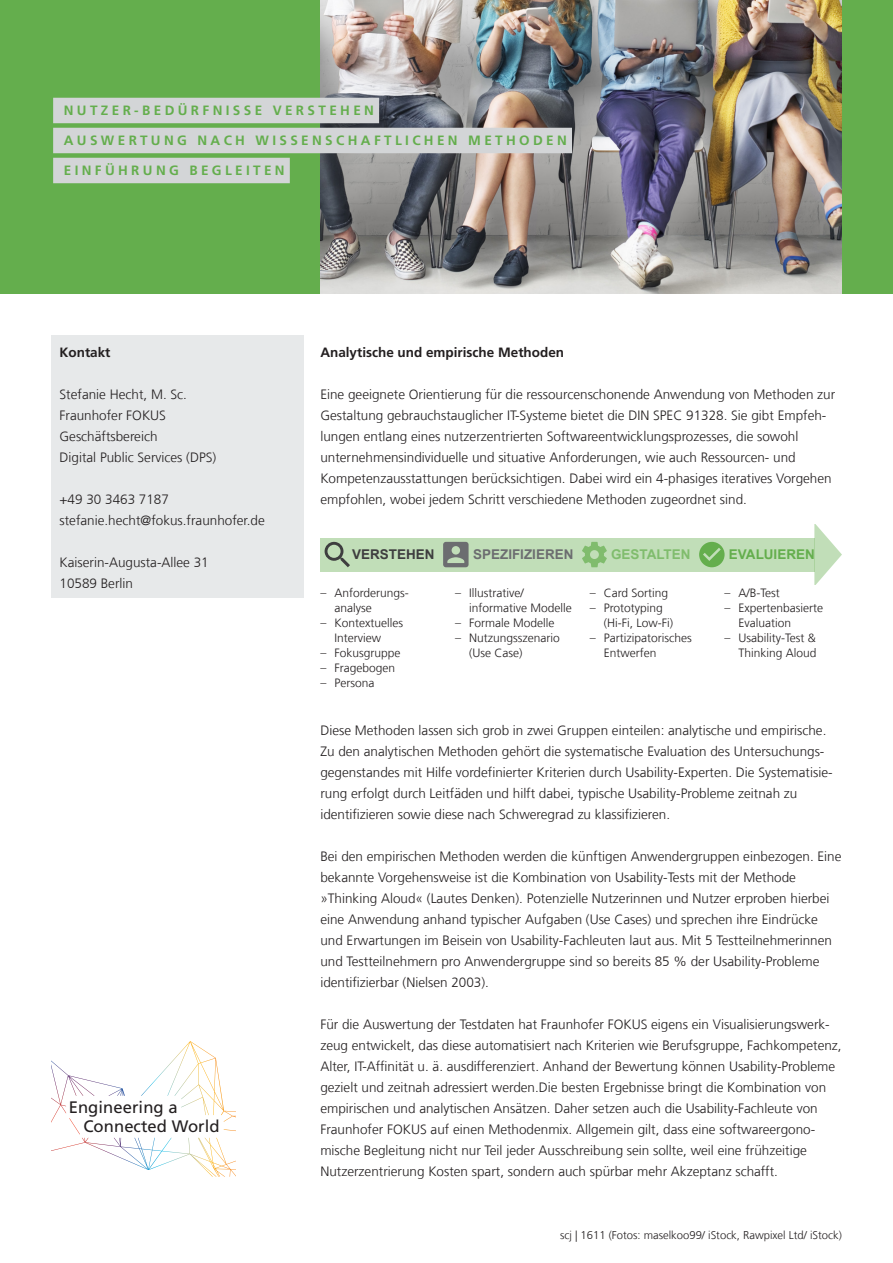
<style>
.page{position:relative;width:893px;height:1263px;background:#fff}
.page>*{position:absolute;margin:0;border:0;box-sizing:border-box;transform-origin:0 0}
.t1{font:16.65px/18.9px "Frutiger LT Com";letter-spacing:.005em;color:#231f20}
.t2{font:300 13.5px/21px "Frutiger LT Com";color:#231f20}
.t3{font:700 13.5px "Frutiger LT Com";letter-spacing:.25em;color:#64ae4d}
.t4{font:700 13.5px "Frutiger LT Com";color:#231f20}
.t5{font:700 13.5px "Arial";color:#6c6d70}
.t6{font:700 13.5px "Arial";color:#64ae4d}
.t7{font:700 13.5px "Arial";color:#3e3e3f}
.t8{font:700 13.5px "Arial";color:rgb(100 174 77/.7)}
.t9{font:300 12px/15px "Frutiger LT Com";color:#231f20}
.t10{font:300 11.25px "Frutiger LT Com";color:#231f20}
</style>
<div class="page">
<svg style="left:51px;top:1041px;width:185px;height:136px"></svg>
<div style="left:0;top:0;width:893px;height:294px;background:#64ae4d"></div>
<img style="left:320px;top:0;width:522px;height:294px">
<div style="left:320px;top:538px;width:494px;height:33px;background:#c1deb8"></div>
<svg style="left:814px;top:525px;width:28px;height:59px"></svg>
<svg style="left:325px;top:542px;width:25px;height:25px"></svg>
<svg style="left:443px;top:542px;width:26px;height:25px"></svg>
<svg style="left:582px;top:542px;width:25px;height:25px"></svg>
<svg style="left:699px;top:542px;width:26px;height:25px"></svg>
<div style="left:53px;top:98px;width:326px;height:25px;background:#d3d5d7"></div>
<div style="left:53px;top:128px;width:519px;height:25px;background:#d3d5d7"></div>
<div style="left:53px;top:158px;width:237px;height:25px;background:#d3d5d7"></div>
<div style="left:51px;top:336px;width:252px;height:262px;background:#e7e9ea"></div>
<p class="t3" style="left:64px;top:102px;width:312px">NUTZER-BEDÜRFNISSE VERSTEHEN</p>
<p class="t3" style="left:64px;top:132px;width:505px">AUSWERTUNG NACH WISSENSCHAFTLICHEN METHODEN</p>
<p class="t3" style="left:64px;top:162px;width:222px">EINFÜHRUNG BEGLEITEN</p>
<p class="t4" style="left:60px;top:344px;width:53px">Kontakt</p>
<p class="t2" style="left:60px;top:384px;width:158px">Stefanie Hecht, M. Sc.<br>Fraunhofer FOKUS<br>Geschäftsbereich<br>Digital Public Services (DPS)</p>
<p class="t2" style="left:60px;top:489px;width:207px">+49 30 3463 7187 stefanie.hecht@fokus.fraunhofer.de</p>
<p class="t2" style="left:60px;top:552px;width:151px">Kaiserin-Augusta-Allee 31<br>10589 Berlin</p>
<p class="t1" style="left:83px;top:1098px;width:138px;text-indent:-15px">Engineering a<br>Connected World</p>
<p class="t4" style="left:320px;top:344px;width:245px">Analytische und empirische Methoden</p>
<p class="t2" style="left:320px;top:384px;width:516px">Eine geeignete Orientierung für die ressourcenschonende Anwendung von Methoden zur Gestaltung gebrauchstauglicher IT-Systeme bietet die DIN SPEC 91328. Sie gibt Empfeh&shy;lungen entlang eines nutzerzentrierten Softwareentwicklungsprozesses, die sowohl unternehmensindividuelle und situative Anforderungen, wie auch Ressourcen- und Kompetenzausstattungen berücksichtigen. Dabei wird ein 4-phasiges iteratives Vorgehen empfohlen, wobei jedem Schritt verschiedene Methoden zugeordnet sind.</p>
<p class="t7" style="left:352px;top:546px;width:84px">VERSTEHEN</p>
<p class="t5" style="left:473px;top:546px;width:102px">SPEZIFIZIEREN</p>
<p class="t8" style="left:611px;top:546px;width:81px">GESTALTEN</p>
<p class="t6" style="left:729px;top:546px;width:87px">EVALUIEREN</p>
<p class="t9" style="left:334px;top:585px;width:76px;text-indent:-14px">– Anforderungs&shy;analyse</p>
<p class="t9" style="left:334px;top:615px;width:70px;text-indent:-14px">– Kontextuelles<br>Interview</p>
<p class="t9" style="left:320px;top:645px;width:82px">– Fokusgruppe</p>
<p class="t9" style="left:320px;top:660px;width:76px">– Fragebogen</p>
<p class="t9" style="left:320px;top:675px;width:56px">– Persona</p>
<p class="t9" style="left:469px;top:585px;width:104px;text-indent:-14px">– Illustrative/ informative Modelle</p>
<p class="t9" style="left:455px;top:615px;width:101px">– Formale Modelle</p>
<p class="t9" style="left:469px;top:630px;width:92px;text-indent:-14px">– Nutzungsszenario (Use Case)</p>
<p class="t9" style="left:590px;top:585px;width:80px">– Card Sorting</p>
<p class="t9" style="left:604px;top:600px;width:71px;text-indent:-14px">– Prototyping (Hi-Fi, Low-Fi)</p>
<p class="t9" style="left:604px;top:630px;width:89px;text-indent:-14px">– Partizipatorisches<br>Entwerfen</p>
<p class="t9" style="left:724px;top:585px;width:57px">– A/B-Test</p>
<p class="t9" style="left:738px;top:600px;width:86px;text-indent:-14px">– Expertenbasierte<br>Evaluation</p>
<p class="t9" style="left:724px;top:630px;width:94px;text-align:right">– Usability-Test &amp;<br>Thinking Aloud</p>
<p class="t2" style="left:320px;top:720px;width:514px">Diese Methoden lassen sich grob in zwei Gruppen einteilen: analytische und empirische.<br>Zu den analytischen Methoden gehört die systematische Evaluation des Untersuchungs&shy;gegenstandes mit Hilfe vordefinierter Kriterien durch Usability-Experten. Die Systematisie&shy;rung erfolgt durch Leitfäden und hilft dabei, typische Usability-Probleme zeitnah zu identifizieren sowie diese nach Schweregrad zu klassifizieren.</p>
<p class="t2" style="left:320px;top:846px;width:523px">Bei den empirischen Methoden werden die künftigen Anwendergruppen einbezogen. Eine bekannte Vorgehensweise ist die Kombination von Usability-Tests mit der Methode »Thinking Aloud« (Lautes Denken). Potenzielle Nutzerinnen und Nutzer erproben hierbei eine Anwendung anhand typischer Aufgaben (Use Cases) und sprechen ihre Eindrücke und Erwartungen im Beisein von Usability-Fachleuten laut aus. Mit 5 Testteilnehmerinnen und Testteilnehmern pro Anwendergruppe sind so bereits 85 % der Usability-Probleme identifizierbar (Nielsen 2003).</p>
<p class="t2" style="left:320px;top:1014px;width:523px">Für die Auswertung der Testdaten hat Fraunhofer FOKUS eigens ein Visualisierungswerk&shy;zeug entwickelt, das diese automatisiert nach Kriterien wie Berufsgruppe, Fachkompetenz, Alter, IT-Affinität u. ä. ausdifferenziert. Anhand der Bewertung können Usability-Probleme gezielt und zeitnah adressiert werden.Die besten Ergebnisse bringt die Kombination von empirischen und analytischen Ansätzen. Daher setzen auch die Usability-Fachleute von Fraunhofer FOKUS auf einen Methodenmix. Allgemein gilt, dass eine softwareergono&shy;mische Begleitung nicht nur Teil jeder Ausschreibung sein sollte, weil eine frühzeitige Nutzerzentrierung Kosten spart, sondern auch spürbar mehr Akzeptanz schafft.</p>
<p class="t10" style="left:560px;top:1228px;width:283px">scj | 1611 (Fotos: maselkoo99/ iStock, Rawpixel Ltd/ iStock)</p>
</div>
